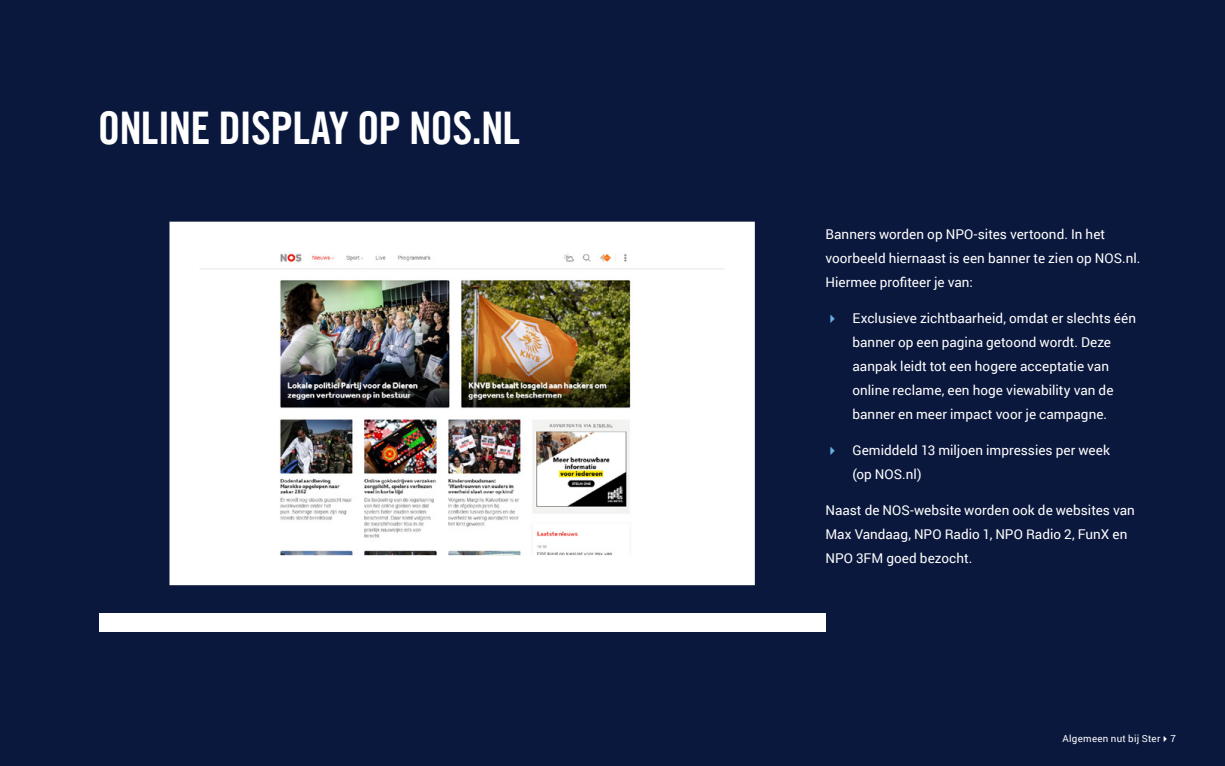
<style>
.page{position:relative;width:1225px;height:766px;background:#fff}
.page>*{position:absolute;margin:0;border:0;box-sizing:border-box;transform-origin:0 0}
.t1{font:45px "Trade Gothic LT Com Bd Cn 20";letter-spacing:-.02em;color:#fff}
.t2{font:13.5px/23.9px "Roboto";letter-spacing:.005em;color:#fff}
.t3{font:9.75px "Roboto";letter-spacing:.03em;color:#fff}
</style>
<div class="page">
<div style="left:0;top:0;width:1225px;height:765px;background:#0b183d"></div>
<div style="left:99px;top:612px;width:726px;height:19px;background:#fff"></div>
<img style="left:169px;top:221px;width:586px;height:364px">
<h1 class="t1" style="left:98px;top:100px;width:423px">ONLINE DISPLAY OP NOS.NL</h1>
<p class="t2" style="left:825px;top:222px;width:316px">Banners worden op NPO-sites vertoond. In het voorbeeld hiernaast is een banner te zien op NOS.nl.<br>Hiermee profiteer je van:</p>
<p class="t2" style="left:852px;top:306px;width:285px">Exclusieve zichtbaarheid, omdat er slechts één banner op een pagina getoond wordt. Deze aanpak leidt tot een hogere acceptatie van online reclame, een hoge viewability van de banner en meer impact voor je campagne.</p>
<p class="t2" style="left:852px;top:437px;width:259px">Gemiddeld 13 miljoen impressies per week (op NOS.nl)</p>
<p class="t2" style="left:825px;top:497px;width:311px">Naast de NOS-website worden ook de websites van<br>Max Vandaag, NPO Radio 1, NPO Radio 2, FunX en<br>NPO 3FM goed bezocht.</p>
<p class="t3" style="left:1062px;top:731px;width:115px">Algemeen nut bij Ster✔7</p>
</div>
